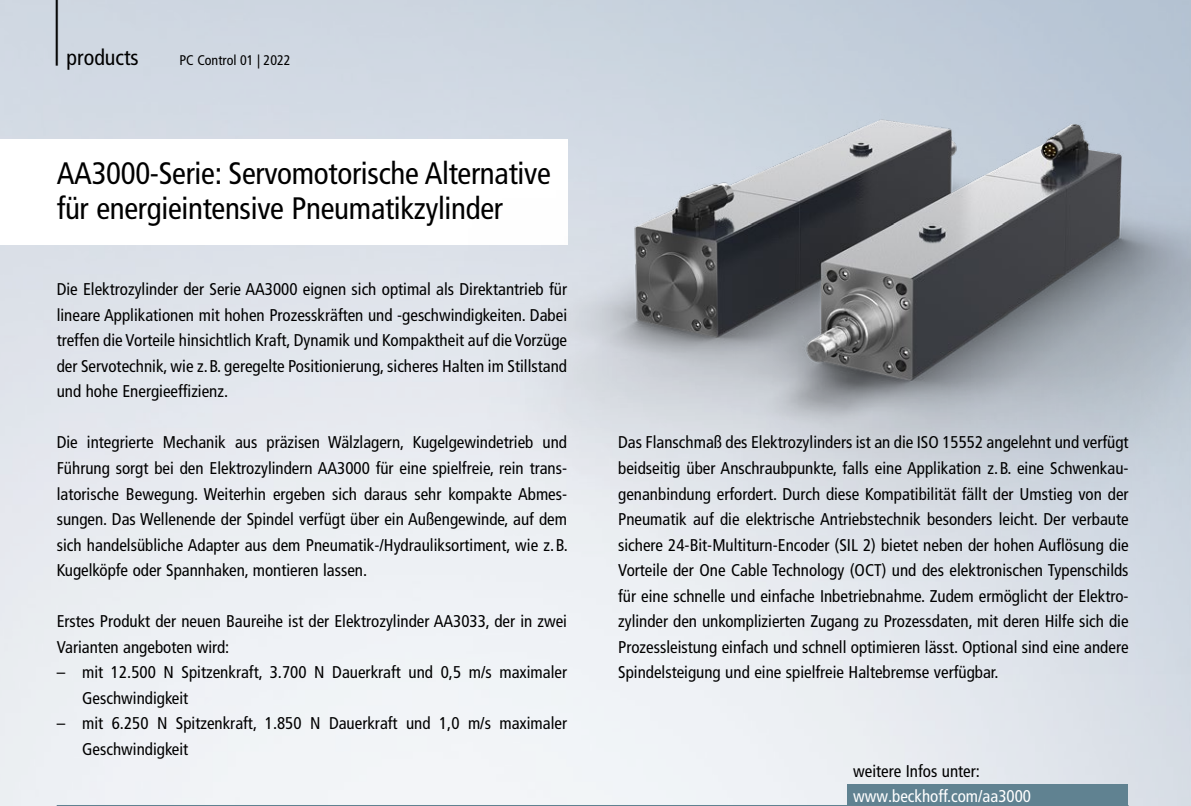
<style>
.page{position:relative;width:1191px;height:806px;background:#fff}
.page>*{position:absolute;margin:0;border:0;box-sizing:border-box;transform-origin:0 0}
.t1{font:300 condensed 82.4px "Frutiger LT Pro";color:#000;scale:.49 1}
.t2{font:condensed 31px/34px "Frutiger LT Pro";letter-spacing:-.01em;color:#000}
.t3{font:condensed 22px "Frutiger LT Pro";color:#000}
.t4{font:condensed 17px/25.6px "Frutiger LT Pro";color:#000;text-align:justify}
.t5{font:condensed 17px "Frutiger LT Pro";color:#fff}
.t6{font:condensed 14px "Frutiger LT Pro";color:#000}
</style>
<div class="page">
<hr style="left:57px;top:804px;width:1071px;height:1px;background:#608291">
<img style="left:302px;top:0;width:889px;height:805px">
<h1 class="t1" style="left:52px;top:-31px;width:20px">|</h1>
<p class="t3" style="left:67px;top:45px;width:74px">products</p>
<p class="t6" style="left:179px;top:52px;width:113px">PC Control 01 | 2022</p>
<h2 class="t2" style="left:57px;top:157px;width:495px">AA3000-Serie: Servomotorische Alternative für energieintensive Pneumatikzylinder</h2>
<p class="t4" style="left:57px;top:276px;width:512px">Die Elektrozylinder der Serie AA3000 eignen sich optimal als Direktantrieb für lineare Applikationen mit hohen Prozesskräften und -geschwindigkeiten. Dabei treffen die Vorteile hinsichtlich Kraft, Dynamik und Kompaktheit auf die Vorzüge der Servotechnik, wie z.B. geregelte Positionierung, sicheres Halten im Stillstand und hohe Energieeffizienz.</p>
<p class="t4" style="left:57px;top:429px;width:512px">Die integrierte Mechanik aus präzisen Wälzlagern, Kugelgewindetrieb und Führung sorgt bei den Elektrozylindern AA3000 für eine spielfreie, rein trans&shy;latorische Bewegung. Weiterhin ergeben sich daraus sehr kompakte Abmes&shy;sungen. Das Wellenende der Spindel verfügt über ein Außengewinde, auf dem sich handelsübliche Adapter aus dem Pneumatik-/Hydrauliksortiment, wie z.B.<br>Kugelköpfe oder Spannhaken, montieren lassen.</p>
<p class="t4" style="left:57px;top:608px;width:512px">Erstes Produkt der neuen Baureihe ist der Elektrozylinder AA3033, der in zwei<br>Varianten angeboten wird:</p>
<p class="t4" style="left:82px;top:659px;width:486px;text-indent:-26px">– mit 12.500 N Spitzenkraft, 3.700 N Dauerkraft und 0,5 m/s maximaler<br>Geschwindigkeit</p>
<p class="t4" style="left:82px;top:710px;width:486px;text-indent:-26px">– mit 6.250 N Spitzenkraft, 1.850 N Dauerkraft und 1,0 m/s maximaler<br>Geschwindigkeit</p>
<p class="t4" style="left:618px;top:429px;width:512px">Das Flanschmaß des Elektrozylinders ist an die ISO 15552 angelehnt und verfügt beidseitig über Anschraubpunkte, falls eine Applikation z.B. eine Schwenkau&shy;genanbindung erfordert. Durch diese Kompatibilität fällt der Umstieg von der Pneumatik auf die elektrische Antriebstechnik besonders leicht. Der verbaute sichere 24-Bit-Multiturn-Encoder (SIL 2) bietet neben der hohen Auflösung die Vorteile der One Cable Technology (OCT) und des elektronischen Typenschilds für eine schnelle und einfache Inbetriebnahme. Zudem ermöglicht der Elektro&shy;zylinder den unkomplizierten Zugang zu Prozessdaten, mit deren Hilfe sich die Prozessleistung einfach und schnell optimieren lässt. Optional sind eine andere Spindelsteigung und eine spielfreie Haltebremse verfügbar.</p>
<p class="t4" style="left:853px;top:758px;width:128px">weitere Infos unter:</p>
<p class="t5" style="left:853px;top:785px;width:179px">www.beckhoff.com/aa3000</p>
</div>
